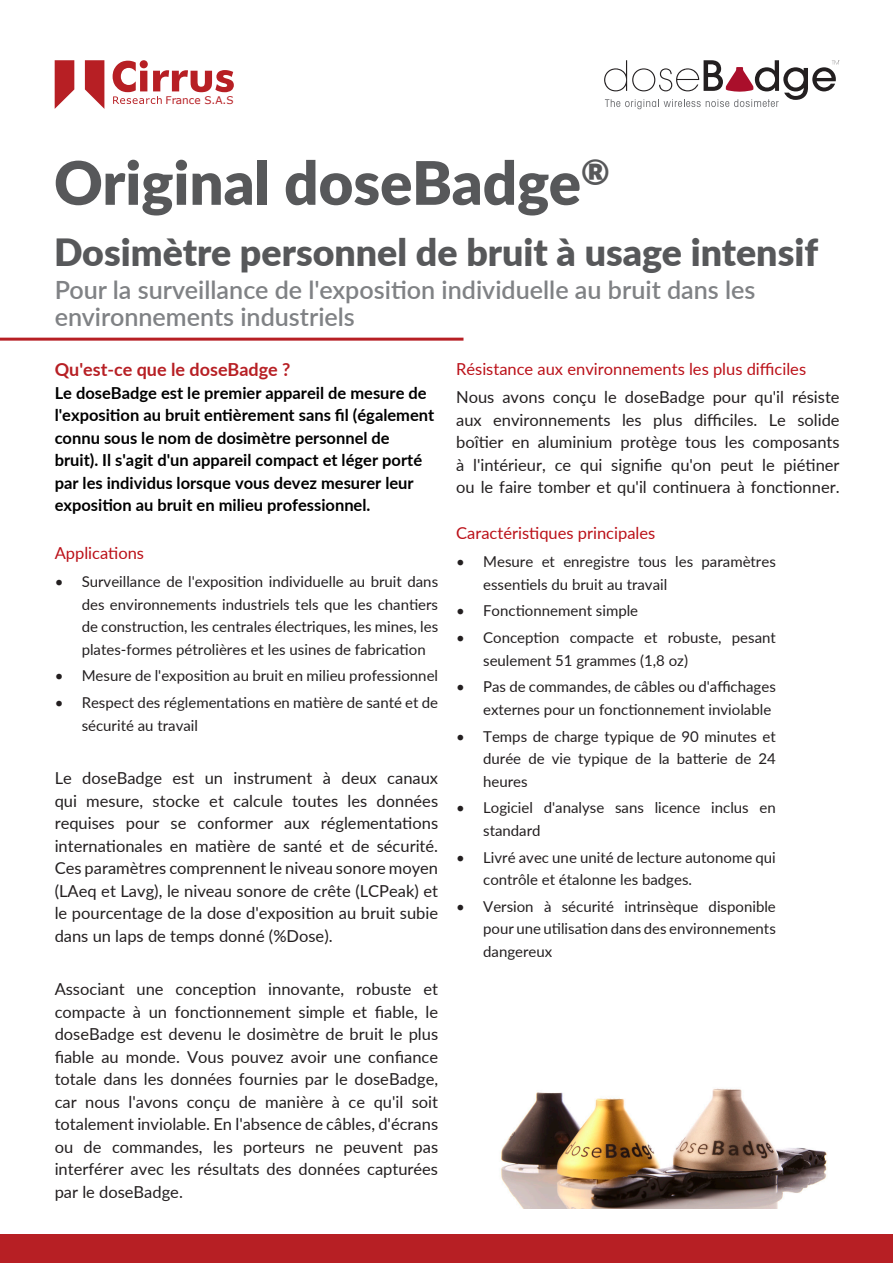
<style>
.page{position:relative;width:893px;height:1263px;background:#fff}
.page>*{position:absolute;margin:0;border:0;box-sizing:border-box;transform-origin:0 0}
.t1{font:900 60px "Lato";color:#57585a}
.t2{font:900 37.5px "Lato";color:#57585a}
.t3{font:600 25.2px/27px "Lato";color:#808285}
.Body{font:700 18px "Lato";color:#b71f24}
.Body_Bullets{font:16.5px/22.5px "Lato";color:#231f20;text-align:justify}
.Body-2{font:16.5px/22.5px "Lato";color:#231f20;text-align:justify}
.Body-3{font:700 16.5px/22.5px "Lato";color:#000}
.Body_Bullets-2{font:16.5px "Lato";color:#bb1018}
.t4{font:15px/22.5px "Lato";color:#231f20}
.t5{font:10.5px "Verdana";color:#b71f24}
</style>
<div class="page">
<img style="left:501px;top:1088px;width:326px;height:121px">
<div style="left:0;top:1235px;width:893px;height:28px;background:#b71f24"></div>
<hr style="left:0;top:338px;width:463px;height:3px;background:#b71f24">
<svg style="left:604px;top:60px;width:235px;height:49px"></svg>
<svg style="left:55px;top:60px;width:19px;height:49px"></svg>
<svg style="left:85px;top:60px;width:19px;height:49px"></svg>
<svg style="left:113px;top:60px;width:121px;height:44px"></svg>
<p class="t5" style="left:166px;top:93px;width:69px">France S.A.S</p>
<p class="t1" style="left:54px;top:138px;width:557px">Original doseBadge<sup>®</sup></p>
<p class="t2" style="left:54px;top:224px;width:766px">Dosimètre personnel de bruit à usage intensif</p>
<p class="t3" style="left:55px;top:275px;width:702px">Pour la surveillance de l'exposition individuelle au bruit dans les environnements industriels</p>
<p class="Body" style="left:55px;top:356px;width:237px">Qu'est-ce que le doseBadge ?</p>
<p class="Body-3" style="left:55px;top:381px;width:381px">Le doseBadge est le premier appareil de mesure de l'exposition au bruit entièrement sans fil (également connu sous le nom de dosimètre personnel de bruit). Il s'agit d'un appareil compact et léger porté par les individus lorsque vous devez mesurer leur exposition au bruit en milieu professionnel.</p>
<p class="Body_Bullets-2" style="left:55px;top:541px;width:91px">Applications</p>
<p class="t4" style="left:82px;top:570px;width:358px;text-align:justify;text-indent:-27px">• Surveillance de l'exposition individuelle au bruit dans des environnements industriels tels que les chantiers de construction, les centrales électriques, les mines, les plates-formes pétrolières et les usines de fabrication</p>
<p class="t4" style="left:55px;top:664px;width:385px">• Mesure de l'exposition au bruit en milieu professionnel</p>
<p class="t4" style="left:82px;top:691px;width:358px;text-indent:-27px">• Respect des réglementations en matière de santé et de sécurité au travail</p>
<p class="Body-2" style="left:55px;top:766px;width:385px">Le doseBadge est un instrument à deux canaux qui mesure, stocke et calcule toutes les données requises pour se conformer aux réglementations internationales en matière de santé et de sécurité.<br>Ces paramètres comprennent le niveau sonore moyen (LAeq et Lavg), le niveau sonore de crête (LCPeak) et le pourcentage de la dose d'exposition au bruit subie dans un laps de temps donné (%Dose).</p>
<p class="Body_Bullets" style="left:55px;top:977px;width:385px">Associant une conception innovante, robuste et compacte à un fonctionnement simple et fiable, le doseBadge est devenu le dosimètre de bruit le plus fiable au monde. Vous pouvez avoir une confiance totale dans les données fournies par le doseBadge, car nous l'avons conçu de manière à ce qu'il soit totalement inviolable. En l'absence de câbles, d'écrans ou de commandes, les porteurs ne peuvent pas interférer avec les résultats des données capturées par le doseBadge.</p>
<p class="Body_Bullets-2" style="left:456px;top:357px;width:351px">Résistance aux environnements les plus difficiles</p>
<p class="Body_Bullets" style="left:456px;top:385px;width:385px">Nous avons conçu le doseBadge pour qu'il résiste aux environnements les plus difficiles. Le solide boîtier en aluminium protège tous les composants à l'intérieur, ce qui signifie qu'on peut le piétiner ou le faire tomber et qu'il continuera à fonctionner.</p>
<p class="Body_Bullets-2" style="left:456px;top:521px;width:201px">Caractéristiques principales</p>
<p class="t4" style="left:483px;top:550px;width:294px;text-indent:-27px">• Mesure et enregistre tous les paramètres essentiels du bruit au travail</p>
<p class="t4" style="left:456px;top:599px;width:184px">• Fonctionnement simple</p>
<p class="t4" style="left:483px;top:626px;width:294px;text-indent:-27px">• Conception compacte et robuste, pesant seulement 51 grammes (1,8 oz)</p>
<p class="t4" style="left:483px;top:675px;width:294px;text-indent:-27px">• Pas de commandes, de câbles ou d'affichages externes pour un fonctionnement inviolable</p>
<p class="t4" style="left:483px;top:724px;width:294px;text-align:justify;text-indent:-27px">• Temps de charge typique de 90 minutes et durée de vie typique de la batterie de 24 heures</p>
<p class="t4" style="left:483px;top:796px;width:294px;text-indent:-27px">• Logiciel d'analyse sans licence inclus en standard</p>
<p class="t4" style="left:483px;top:845px;width:294px;text-indent:-27px">• Livré avec une unité de lecture autonome qui contrôle et étalonne les badges.</p>
<p class="t4" style="left:483px;top:894px;width:294px;text-align:justify;text-indent:-27px">• Version à sécurité intrinsèque disponible pour une utilisation dans des environnements dangereux</p>
</div>
